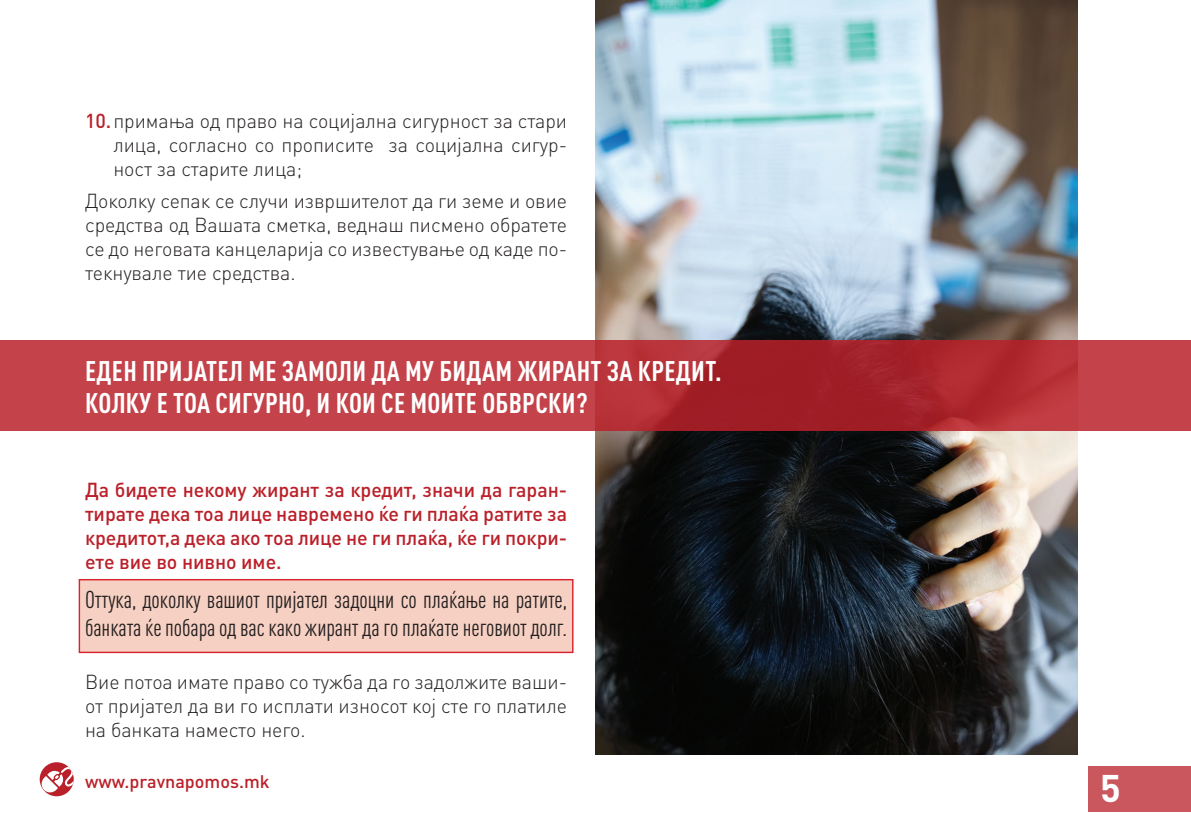
<style>
.page{position:relative;width:1191px;height:840px;background:#fff}
.page>*{position:absolute;margin:0;border:0;box-sizing:border-box;transform-origin:0 0}
.t1{font:700 38px "DIN Pro";color:#fff}
.Title_Right{font:700 condensed 28px/32px "DIN Pro";letter-spacing:.01em;color:#fff}
.Ramka{font:condensed 24px/28px "DIN Pro";letter-spacing:-.005em;color:#231f20}
.Text{font:300 20px/24px "DIN Pro";letter-spacing:-.005em;color:#231f20;text-align:justify}
.Text-2{font:500 20px/24px "DIN Pro";letter-spacing:-.005em;color:#ba2029;text-align:justify}
.Bullet_Nabroi{font:300 20px/24px "DIN Pro";letter-spacing:-.005em;color:#231f20;text-align:justify}
.t2{font:500 18px "DIN Pro";color:#ba2029}
.s1{font-weight:500;color:#ba2029}
</style>
<div class="page">
<img style="left:595px;top:0;width:482px;height:754px">
<svg style="left:40px;top:761px;width:34px;height:34px"></svg>
<svg style="left:41px;top:764px;width:33px;height:28px"></svg>
<div style="left:79px;top:578px;width:494px;height:74px;background:#f6d0c2;border:1px solid #da202d"></div>
<svg style="left:0;top:340px;width:1191px;height:91px;background:#b9373e"></svg>
<div style="left:1089px;top:765px;width:102px;height:46px;background:#cb575e"></div>
<p class="Bullet_Nabroi" style="left:113px;top:107px;width:455px;text-indent:-28px"><span class="s1">10.</span>примања од право на социјална сигурност за стари лица, согласно со прописите за социјална сигур&shy;ност за старите лица;</p>
<p class="Text" style="left:85px;top:187px;width:483px">Доколку сепак се случи извршителот да ги земе и овие средства од Вашата сметка, веднаш писмено обратете се до неговата канцеларија со известување од каде по&shy;текнувале тие средства.</p>
<p class="Title_Right" style="left:85px;top:352px;width:638px">ЕДЕН ПРИЈАТЕЛ МЕ ЗАМОЛИ ДА МУ БИДАМ ЖИРАНТ ЗА КРЕДИТ.<br>КОЛКУ Е ТОА СИГУРНО, И КОИ СЕ МОИТЕ ОБВРСКИ?</p>
<p class="Text-2" style="left:85px;top:475px;width:483px">Да бидете некому жирант за кредит, значи да гаран&shy;тирате дека тоа лице навремено ќе ги плаќа ратите за кредитот,а дека ако тоа лице не ги плаќа, ќе ги покри&shy;ете вие во нивно име.</p>
<p class="Ramka" style="left:85px;top:583px;width:483px">Оттука, доколку вашиот пријател задоцни со плаќање на ратите, банката ќе побара од вас како жирант да го плаќате неговиот долг.</p>
<p class="Text" style="left:85px;top:667px;width:483px">Вие потоа имате право со тужба да го задолжите ваши&shy;от пријател да ви го исплати износот кој сте го платиле на банката наместо него.</p>
<p class="t2" style="left:85px;top:766px;width:186px">www.pravnapomos.mk</p>
<h1 class="t1" style="left:1100px;top:756px;width:22px">5</h1>
</div>
